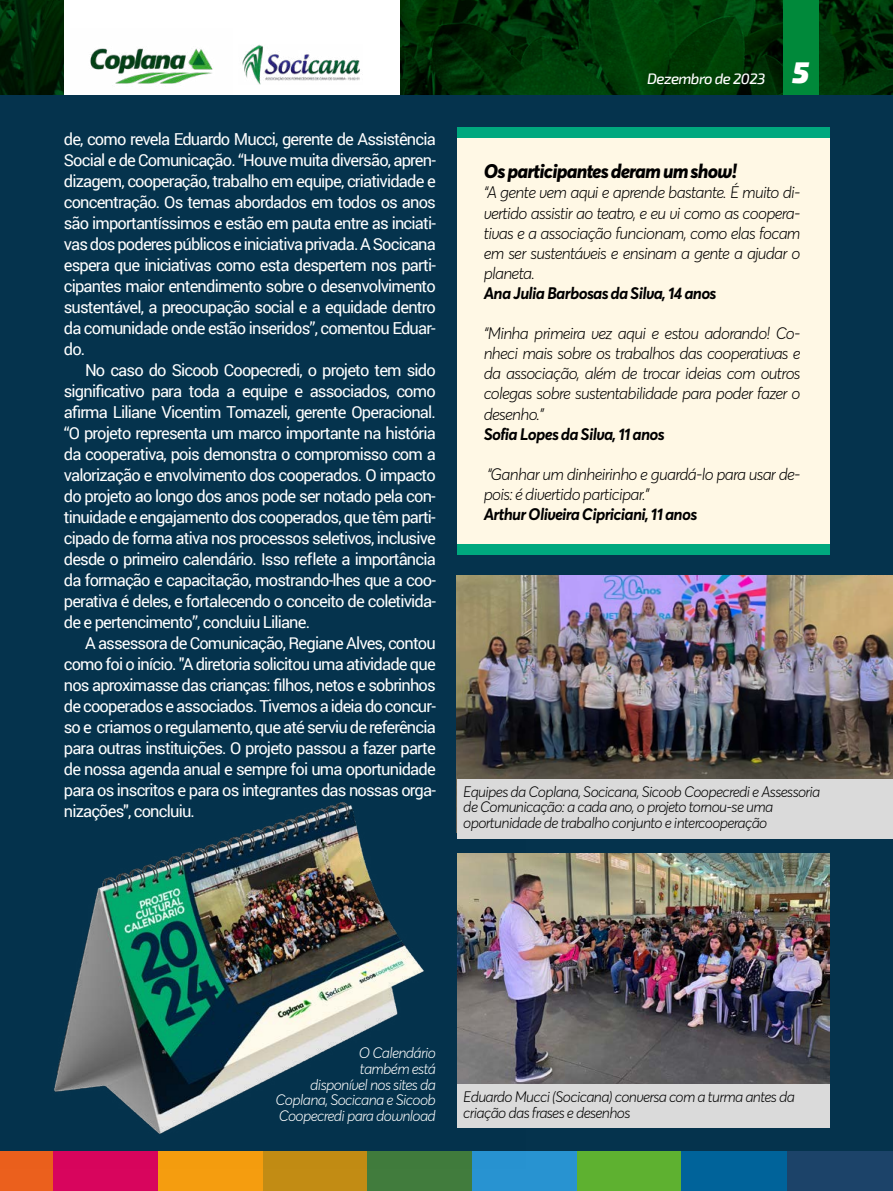
<style>
.page{position:relative;width:893px;height:1191px;background:#fff}
.page>*{position:absolute;margin:0;border:0;box-sizing:border-box;transform-origin:0 0}
.t1{font:italic 800 19.5px "Averta";letter-spacing:-.04em;color:#000}
.t2{font:16.5px/21px "Roboto";letter-spacing:-.05em;color:#fff;text-align:justify}
.t3{font:italic 300 16.5px/20.1px "Averta";letter-spacing:-.04em;color:#000;text-align:justify}
.t4{font:italic 700 16.5px "Averta";letter-spacing:-.04em;color:#000}
.t5{font:italic 300 15px/15.6px "Averta";letter-spacing:-.04em;color:#000}
.t6{font:italic 300 15px/15.6px "Averta";letter-spacing:-.04em;color:#fff;text-align:right}
.t7{font:italic 500 15px "Exo 2";letter-spacing:-.04em;color:#fff}
.s1{font-weight:900;font-size:30px}
</style>
<div class="page">
<img style="left:400px;top:0;width:493px;height:95px">
<img style="left:1px;top:0;width:63px;height:95px">
<div style="left:783px;top:0;width:36px;height:95px;background:#00893a"></div>
<img style="left:242px;top:44px;width:118px;height:40px">
<img style="left:90px;top:48px;width:123px;height:36px">
<hr style="left:0;top:0;width:1px;height:95px;background:#00893a">
<div style="left:0;top:95px;width:893px;height:1096px;background:#05334d"></div>
<div style="left:0;top:1151px;width:53px;height:40px;background:#eb601d"></div>
<div style="left:53px;top:1151px;width:106px;height:40px;background:#d8055d"></div>
<div style="left:158px;top:1151px;width:106px;height:40px;background:#f59d0f"></div>
<div style="left:263px;top:1151px;width:105px;height:40px;background:#c28c14"></div>
<div style="left:367px;top:1151px;width:105px;height:40px;background:#417c3d"></div>
<div style="left:472px;top:1151px;width:106px;height:40px;background:#2893d1"></div>
<div style="left:577px;top:1151px;width:105px;height:40px;background:#5eb130"></div>
<div style="left:682px;top:1151px;width:105px;height:40px;background:#00639a"></div>
<div style="left:787px;top:1151px;width:106px;height:40px;background:#1c4369"></div>
<div style="left:457px;top:133px;width:372px;height:417px;background:#fff8e5"></div>
<div style="left:457px;top:128px;width:372px;height:10px;background:#00a87e"></div>
<div style="left:457px;top:544px;width:372px;height:11px;background:#00a87e"></div>
<img style="left:456px;top:575px;width:437px;height:204px">
<img style="left:526px;top:853px;width:303px;height:230px">
<img style="left:54px;top:760px;width:472px;height:374px">
<div style="left:457px;top:779px;width:436px;height:60px;background:#dadada"></div>
<div style="left:457px;top:1083px;width:372px;height:44px;background:#dadada"></div>
<p class="t2" style="left:64px;top:128px;width:374px">de, como revela Eduardo Mucci, gerente de Assistência Social e de Comunicação. “Houve muita diversão, apren&shy;dizagem, cooperação, trabalho em equipe, criatividade e concentração. Os temas abordados em todos os anos são importantíssimos e estão em pauta entre as inciati&shy;vas dos poderes públicos e iniciativa privada. A Socicana espera que iniciativas como esta despertem nos parti&shy;cipantes maior entendimento sobre o desenvolvimento sustentável, a preocupação social e a equidade dentro da comunidade onde estão inseridos”, comentou Eduar&shy;do.</p>
<p class="t2" style="left:64px;top:359px;width:374px;text-indent:21px">No caso do Sicoob Coopecredi, o projeto tem sido significativo para toda a equipe e associados, como afirma Liliane Vicentim Tomazeli, gerente Operacional. “O projeto representa um marco importante na história da cooperativa, pois demonstra o compromisso com a valorização e envolvimento dos cooperados. O impacto do projeto ao longo dos anos pode ser notado pela con&shy;tinuidade e engajamento dos cooperados, que têm parti&shy;cipado de forma ativa nos processos seletivos, inclusive desde o primeiro calendário. Isso reflete a importância da formação e capacitação, mostrando-lhes que a coo&shy;perativa é deles, e fortalecendo o conceito de coletivida&shy;de e pertencimento”, concluiu Liliane.</p>
<p class="t2" style="left:64px;top:632px;width:374px;text-indent:21px">A assessora de Comunicação, Regiane Alves, contou como foi o início. "A diretoria solicitou uma atividade que nos aproximasse das crianças: filhos, netos e sobrinhos de cooperados e associados. Tivemos a ideia do concur&shy;so e criamos o regulamento, que até serviu de referência para outras instituições. O projeto passou a fazer parte de nossa agenda anual e sempre foi uma oportunidade para os inscritos e para os integrantes das nossas orga&shy;nizações", concluiu.</p>
<p class="t7" style="left:647px;top:70px;width:164px">Dezembro de 2023 <span class="s1">5</span></p>
<p class="t1" style="left:484px;top:158px;width:255px">Os participantes deram um show!</p>
<p class="t3" style="left:484px;top:182px;width:318px">“A gente vem aqui e aprende bastante. É muito di&shy;vertido assistir ao teatro, e eu vi como as coopera&shy;tivas e a associação funcionam, como elas focam em ser sustentáveis e ensinam a gente a ajudar o planeta.</p>
<p class="t4" style="left:484px;top:281px;width:234px">Ana Julia Barbosas da Silva, 14 anos</p>
<p class="t3" style="left:484px;top:323px;width:318px">“Minha primeira vez aqui e estou adorando! Co&shy;nheci mais sobre os trabalhos das cooperativas e da associação, além de trocar ideias com outros colegas sobre sustentabilidade para poder fazer o desenho.”</p>
<p class="t4" style="left:484px;top:422px;width:183px">Sofia Lopes da Silva, 11 anos</p>
<p class="t3" style="left:484px;top:464px;width:318px">“Ganhar um dinheirinho e guardá-lo para usar de&shy;pois: é divertido participar.”</p>
<p class="t4" style="left:484px;top:502px;width:215px">Arthur Oliveira Cipriciani, 11 anos</p>
<p class="t5" style="left:463px;top:783px;width:359px">Equipes da Coplana, Socicana, Sicoob Coopecredi e Assessoria de Comunicação: a cada ano, o projeto tornou-se uma oportunidade de trabalho conjunto e intercooperação</p>
<p class="t6" style="left:276px;top:1045px;width:162px">O Calendário<br>também está<br>disponível nos sites da<br>Coplana, Socicana e Sicoob<br>Coopecredi para download</p>
<p class="t5" style="left:463px;top:1089px;width:333px">Eduardo Mucci (Socicana) conversa com a turma antes da criação das frases e desenhos</p>
</div>
